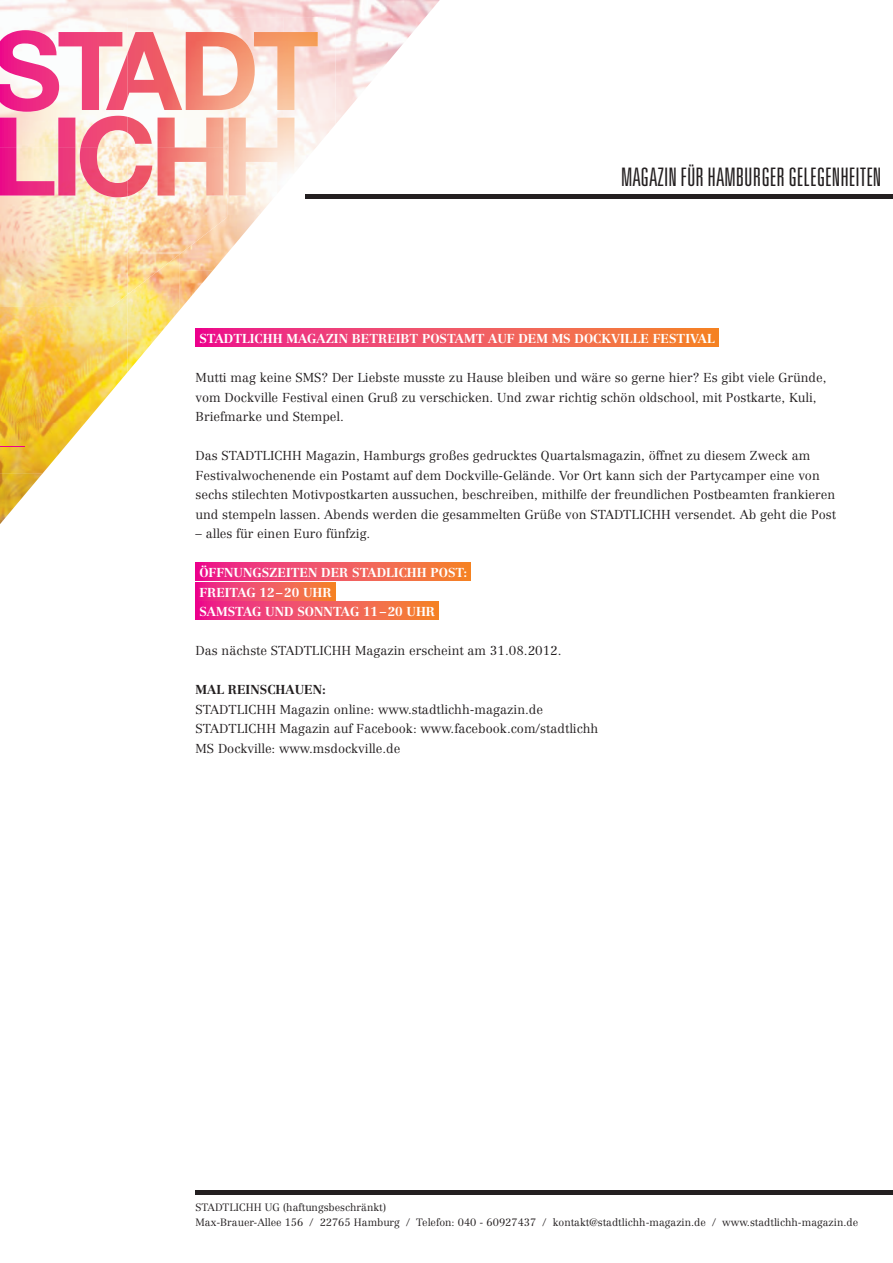
<style>
.page{position:relative;width:893px;height:1263px;background:#fff}
.page>*{position:absolute;margin:0;border:0;box-sizing:border-box;transform-origin:0 0}
.t1{font:300 ultra-condensed 25.5px "Univers";color:#231f20}
.t2{font:300 12.75px/19.5px "Centennial CE";color:#231f20}
.t3{font:700 12.75px/19.5px "Centennial CE";color:#fff}
.t4{font:700 12.75px "Centennial CE";color:#231f20}
.t5{font:300 10.5px/15px "Centennial CE";color:#231f20}
</style>
<div class="page">
<img style="left:0;top:0;width:128px;height:294px">
<img style="left:0;top:294px;width:128px;height:129px">
<img style="left:0;top:423px;width:85px;height:50px">
<img style="left:0;top:473px;width:43px;height:51px">
<svg style="left:0;top:30px;width:128px;height:117px"></svg>
<img style="left:128px;top:0;width:312px;height:41px">
<img style="left:335px;top:41px;width:53px;height:83px">
<img style="left:388px;top:43px;width:15px;height:19px">
<img style="left:128px;top:17px;width:155px;height:100px">
<img style="left:283px;top:17px;width:52px;height:152px">
<img style="left:227px;top:196px;width:45px;height:58px">
<img style="left:128px;top:294px;width:52px;height:78px">
<img style="left:179px;top:294px;width:14px;height:16px">
<img style="left:128px;top:32px;width:190px;height:78px">
<img style="left:128px;top:117px;width:166px;height:79px">
<img style="left:0;top:147px;width:128px;height:50px">
<img style="left:128px;top:147px;width:99px;height:147px">
<svg style="left:0;top:446px;width:25px;height:1px"></svg>
<div style="left:305px;top:194px;width:588px;height:5px;background:#231f20"></div>
<hr style="left:196px;top:1190px;width:697px;height:4px;background:#231f20">
<svg style="left:196px;top:329px;width:523px;height:18px;background:#f05461"></svg>
<svg style="left:196px;top:563px;width:275px;height:18px;background:#f05461"></svg>
<svg style="left:196px;top:582px;width:139px;height:18px;background:#f05462"></svg>
<svg style="left:196px;top:602px;width:243px;height:18px;background:#f05461"></svg>
<h1 class="t1" style="left:621px;top:164px;width:262px">MAGAZIN FÜR HAMBURGER GELEGENHEITEN</h1>
<p class="t3" style="left:199px;top:329px;width:517px">STADTLICHH MAGAZIN BETREIBT POSTAMT AUF DEM MS DOCKVILLE FESTIVAL</p>
<p class="t2" style="left:196px;top:368px;width:632px">Mutti mag keine SMS? Der Liebste musste zu Hause bleiben und wäre so gerne hier? Es gibt viele Gründe, vom Dockville Festival einen Gruß zu verschicken. Und zwar richtig schön oldschool, mit Postkarte, Kuli,<br>Briefmarke und Stempel.</p>
<p class="t2" style="left:196px;top:446px;width:642px">Das STADTLICHH Magazin, Hamburgs großes gedrucktes Quartalsmagazin, öffnet zu diesem Zweck am Festivalwochenende ein Postamt auf dem Dockville-Gelände. Vor Ort kann sich der Partycamper eine von sechs stilechten Motivpostkarten aussuchen, beschreiben, mithilfe der freundlichen Postbeamten frankieren und stempeln lassen. Abends werden die gesammelten Grüße von STADTLICHH versendet. Ab geht die Post</p>
<p class="t2" style="left:196px;top:524px;width:176px">– alles für einen Euro fünfzig.</p>
<p class="t3" style="left:199px;top:563px;width:269px">ÖFFNUNGSZEITEN DER STADLICHH POST:<br>FREITAG 12 – 20 UHR<br>SAMSTAG UND SONNTAG 11 – 20 UHR</p>
<p class="t2" style="left:196px;top:641px;width:368px">Das nächste STADTLICHH Magazin erscheint am 31.08.2012.</p>
<p class="t4" style="left:196px;top:681px;width:132px">MAL REINSCHAUEN:</p>
<p class="t2" style="left:196px;top:699px;width:404px">STADTLICHH Magazin online: www.stadtlichh-magazin.de<br>STADTLICHH Magazin auf Facebook: www.facebook.com/stadtlichh<br>MS Dockville: www.msdockville.de</p>
<p class="t5" style="left:196px;top:1200px;width:664px">STADTLICHH UG (haftungsbeschränkt)<br>Max-Brauer-Allee 156 / 22765 Hamburg / Telefon: 040 - 60927437 / kontakt@stadtlichh-magazin.de / www.stadtlichh-magazin.de</p>
</div>
